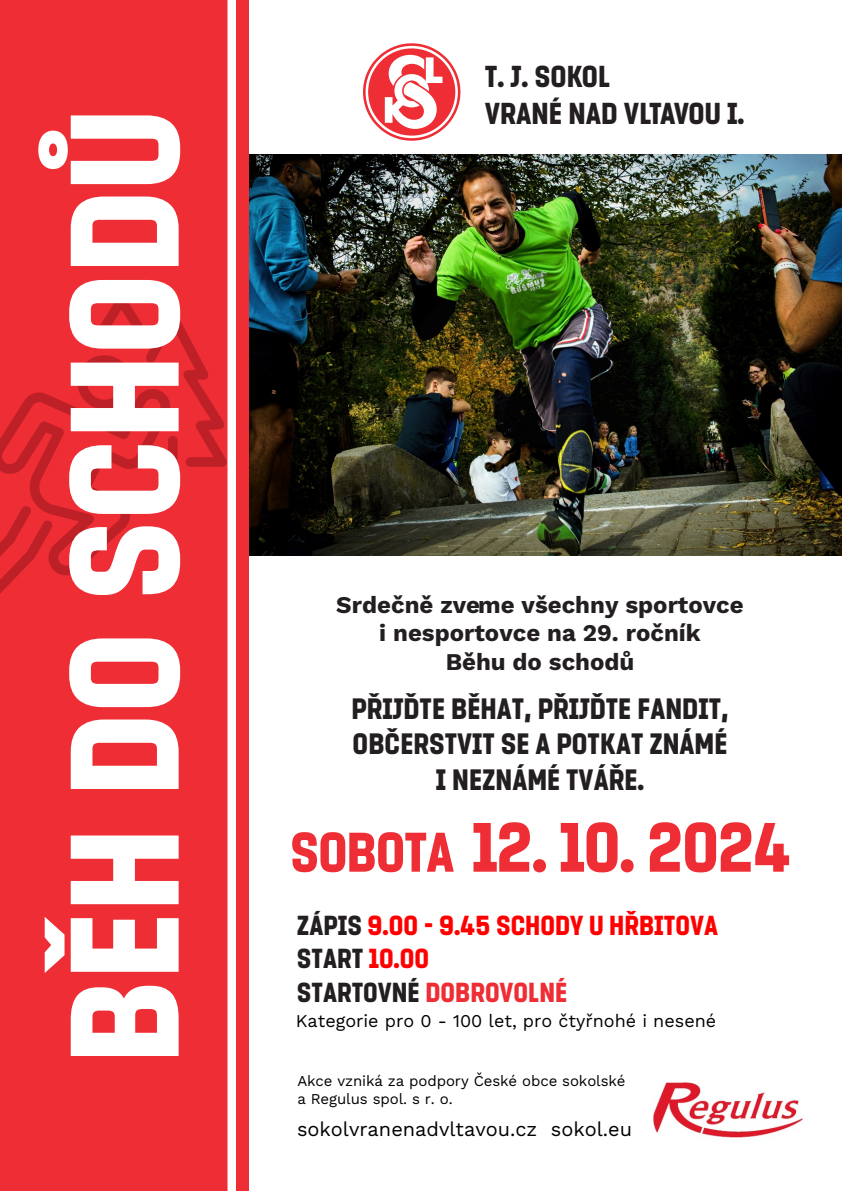
<style>
.page{position:relative;width:842px;height:1191px;background:#fff}
.page>*{position:absolute;margin:0;border:0;box-sizing:border-box;transform-origin:0 0}
.t1{font:155px "Sokol Tyrs";color:#fff}
.t2{font:70px "Sokol Tyrs";letter-spacing:-.015em;color:#ee2d34}
.t3{font:30.8px/37px "Sokol Tyrs";color:#231f20}
.t4{font:30px/35.8px "Sokol Tyrs";color:#231f20;text-align:center}
.t5{font:28px/33.6px "Sokol Tyrs";color:#f00}
.t6{font:700 24px/28.6px "Work Sans";color:#231f20;text-align:center}
.t7{font:20px "Work Sans";color:#000}
.t8{font:18px "Work Sans";color:#000}
.t9{font:15px/18px "Work Sans";letter-spacing:-.005em;color:#000}
.s1{font-size:56px}
.s2{color:#231f20}
.s3{color:#ee2d34}
</style>
<div class="page">
<img style="left:249px;top:155px;width:593px;height:401px">
<div style="left:0;top:0;width:249px;height:1191px;background:#ee2d34"></div>
<svg style="left:363px;top:43px;width:97px;height:98px"></svg>
<svg style="left:366px;top:46px;width:92px;height:92px"></svg>
<div style="left:227px;top:0;width:9px;height:1191px;background:#fff"></div>
<svg style="left:0;top:296px;width:227px;height:298px"></svg>
<div style="left:168px;top:436px;width:10px;height:66px;background:#be2027;border-radius:5px"></div>
<img style="left:653px;top:1082px;width:150px;height:56px">
<p class="t1" style="left:38px;top:1063px;width:956px;rotate:-90deg">BĚH DO SCHODŮ</p>
<p class="t3" style="left:485px;top:58px;width:261px">T. J. SOKOL<br>VRANÉ NAD VLTAVOU I.</p>
<p class="t6" style="left:336px;top:589px;width:409px">Srdečně zveme všechny sportovce i nesportovce na 29. ročník<br>Běhu do schodů</p>
<p class="t4" style="left:351px;top:690px;width:379px">PŘIJĎTE BĚHAT, PŘIJĎTE FANDIT,<br>OBČERSTVIT SE A POTKAT ZNÁMÉ<br>I NEZNÁMÉ TVÁŘE.</p>
<p class="t2" style="left:290px;top:808px;width:503px"><span class="s1">SOBOTA</span> 12. 10. 2024</p>
<p class="t5" style="left:297px;top:908px;width:423px"><span class="s2">ZÁPIS</span> 9.00 - 9.45 SCHODY U HŘBITOVA<br><span class="s2">START</span> 10.00<br><span class="s2">STARTOVNÉ</span> <span class="s3">DOBROVOLNÉ</span></p>
<p class="t8" style="left:296px;top:1007px;width:422px">Kategorie pro 0 - 100 let, pro čtyřnohé i nesené</p>
<p class="t9" style="left:297px;top:1071px;width:330px">Akce vzniká za podpory České obce sokolské a Regulus spol. s r. o.</p>
<p class="t7" style="left:297px;top:1114px;width:337px">sokolvranenadvltavou.cz sokol.eu</p>
</div>
